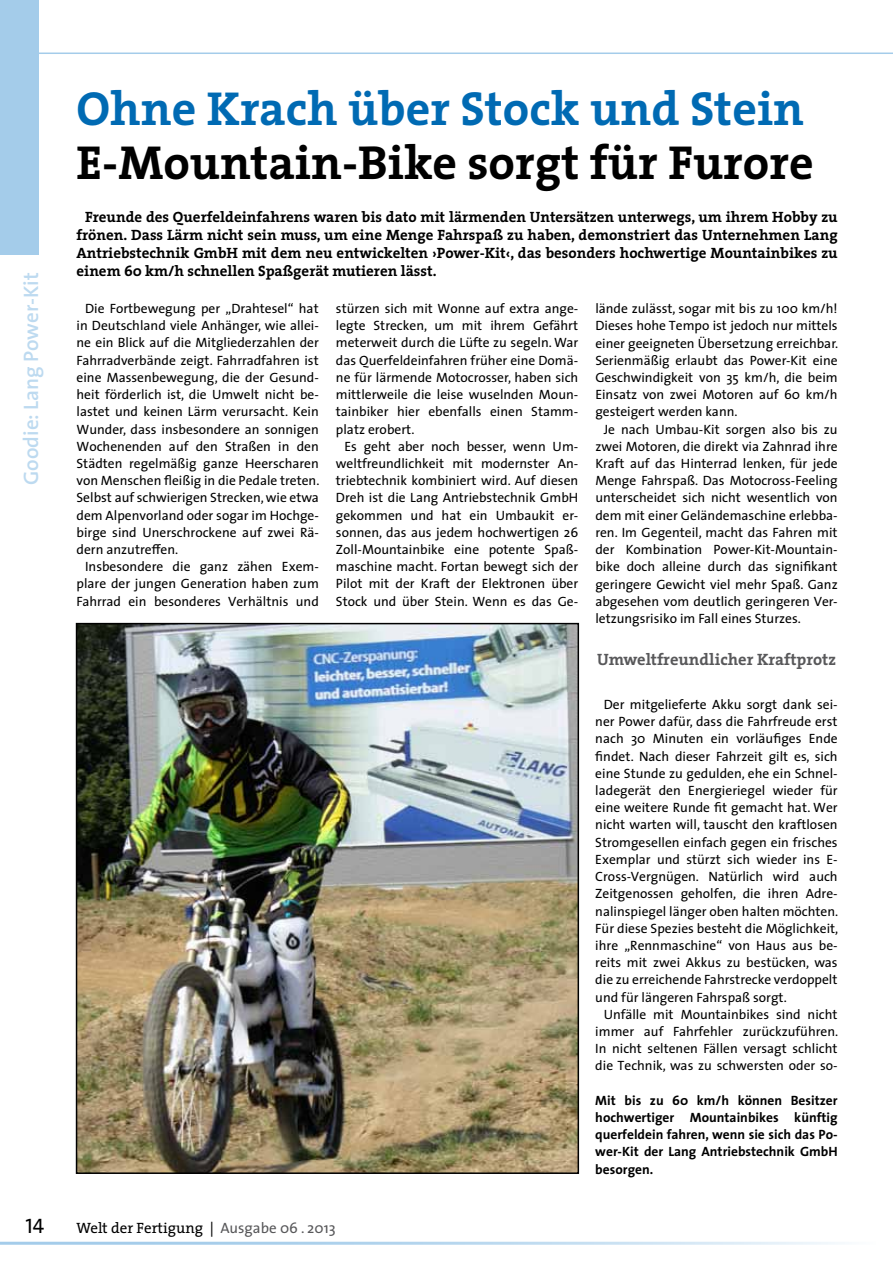
<style>
.page{position:relative;width:893px;height:1263px;background:#fff}
.page>*{position:absolute;margin:0;border:0;box-sizing:border-box;transform-origin:0 0}
.t1{font:700 48px/54px "The Serif";color:#000}
.t2{font:600 21px "The Sans";color:#bddaf0}
.t3{font:21px "The Sans Regular Caps";color:#000}
.t4{font:700 16.5px "The Serif";color:#58585a}
.t5{font:700 15px/18px "The Serif";color:#000;text-align:justify}
.t6{font:15px "The Serif";color:#000}
.t7{font:13.5px "The Sans";color:#000}
.t8{font:700 13.5px/17.2px "The Sans";color:#000;text-align:justify}
.s1{color:#006ab3}
.s2{font-family:"The Sans"}
.s3{font-family:"The Sans";color:#58585a}
</style>
<div class="page">
<div style="left:0;top:0;width:38px;height:255px;background:#a4ccea"></div>
<hr style="left:38px;top:53px;width:855px;height:1px;background:#a4ccea">
<hr style="left:0;top:1242px;width:876px;height:3px;background:#a4ccea">
<img style="left:79px;top:626px;width:497px;height:545px">
<div style="left:76px;top:623px;width:503px;height:551px;border:2px solid #000"></div>
<p class="t2" style="left:14px;top:485px;width:214px;rotate:-90deg">Goodie: Lang Power-Kit</p>
<p class="t1" style="left:77px;top:81px;width:739px"><span class="s1">Ohne Krach über Stock und Stein<br></span>E-Mountain-Bike sorgt für Furore</p>
<p class="t5" style="left:77px;top:207px;width:763px;text-indent:9px">Freunde des Querfeldeinfahrens waren bis dato mit lärmenden Untersätzen unterwegs, um ihrem Hobby zu frönen. Dass Lärm nicht sein muss, um eine Menge Fahrspaß zu haben, demonstriert das Unternehmen Lang Antriebstechnik GmbH mit dem neu entwickelten ›Power-Kit‹, das besonders hochwertige Mountainbikes zu einem 60 km/h schnellen Spaßgerät mutieren lässt.</p>
<p class="t7" style="left:85px;top:297px;width:235px">Die Fortbewegung per „Drahtesel“ hat</p>
<p class="t7" style="left:77px;top:314px;width:244px">in Deutschland viele Anhänger, wie allei-</p>
<p class="t7" style="left:77px;top:332px;width:244px">ne ein Blick auf die Mitgliederzahlen der</p>
<p class="t7" style="left:77px;top:349px;width:244px">Fahrradverbände zeigt. Fahrradfahren ist</p>
<p class="t7" style="left:77px;top:366px;width:244px">eine Massenbewegung, die der Gesund-</p>
<p class="t7" style="left:77px;top:383px;width:244px">heit förderlich ist, die Umwelt nicht be-</p>
<p class="t7" style="left:77px;top:400px;width:244px">lastet und keinen Lärm verursacht. Kein</p>
<p class="t7" style="left:77px;top:418px;width:244px">Wunder, dass insbesondere an sonnigen</p>
<p class="t7" style="left:77px;top:435px;width:244px">Wochenenden auf den Straßen in den</p>
<p class="t7" style="left:77px;top:452px;width:244px">Städten regelmäßig ganze Heerscharen</p>
<p class="t7" style="left:77px;top:469px;width:244px">von Menschen fleißig in die Pedale treten.</p>
<p class="t7" style="left:77px;top:487px;width:244px">Selbst auf schwierigen Strecken, wie etwa</p>
<p class="t7" style="left:77px;top:504px;width:244px">dem Alpenvorland oder sogar im Hochge-</p>
<p class="t7" style="left:77px;top:521px;width:244px">birge sind Unerschrockene auf zwei Rä-</p>
<p class="t7" style="left:77px;top:538px;width:103px">dern anzutreffen.</p>
<p class="t7" style="left:85px;top:555px;width:235px">Insbesondere die ganz zähen Exem-</p>
<p class="t7" style="left:77px;top:573px;width:244px">plare der jungen Generation haben zum</p>
<p class="t7" style="left:77px;top:590px;width:244px">Fahrrad ein besonderes Verhältnis und</p>
<p class="t7" style="left:336px;top:297px;width:244px">stürzen sich mit Wonne auf extra ange-</p>
<p class="t7" style="left:336px;top:314px;width:244px">legte Strecken, um mit ihrem Gefährt</p>
<p class="t7" style="left:336px;top:332px;width:244px">meterweit durch die Lüfte zu segeln. War</p>
<p class="t7" style="left:336px;top:349px;width:244px">das Querfeldeinfahren früher eine Domä-</p>
<p class="t7" style="left:336px;top:366px;width:244px">ne für lärmende Motocrosser, haben sich</p>
<p class="t7" style="left:336px;top:383px;width:244px">mittlerweile die leise wuselnden Moun-</p>
<p class="t7" style="left:336px;top:400px;width:244px">tainbiker hier ebenfalls einen Stamm-</p>
<p class="t7" style="left:336px;top:418px;width:80px">platz erobert.</p>
<p class="t7" style="left:344px;top:435px;width:235px">Es geht aber noch besser, wenn Um-</p>
<p class="t7" style="left:336px;top:452px;width:244px">weltfreundlichkeit mit modernster An-</p>
<p class="t7" style="left:336px;top:469px;width:244px">triebtechnik kombiniert wird. Auf diesen</p>
<p class="t7" style="left:336px;top:487px;width:244px">Dreh ist die Lang Antriebstechnik GmbH</p>
<p class="t7" style="left:336px;top:504px;width:244px">gekommen und hat ein Umbaukit er-</p>
<p class="t7" style="left:336px;top:521px;width:244px">sonnen, das aus jedem hochwertigen 26</p>
<p class="t7" style="left:336px;top:538px;width:244px">Zoll-Mountainbike eine potente Spaß-</p>
<p class="t7" style="left:336px;top:555px;width:244px">maschine macht. Fortan bewegt sich der</p>
<p class="t7" style="left:336px;top:573px;width:244px">Pilot mit der Kraft der Elektronen über</p>
<p class="t7" style="left:336px;top:590px;width:244px">Stock und über Stein. Wenn es das Ge-</p>
<p class="t7" style="left:595px;top:297px;width:244px">lände zulässt, sogar mit bis zu 100 km/h!</p>
<p class="t7" style="left:595px;top:314px;width:244px">Dieses hohe Tempo ist jedoch nur mittels</p>
<p class="t7" style="left:595px;top:332px;width:244px">einer geeigneten Übersetzung erreichbar.</p>
<p class="t7" style="left:595px;top:349px;width:244px">Serienmäßig erlaubt das Power-Kit eine</p>
<p class="t7" style="left:595px;top:366px;width:244px">Geschwindigkeit von 35 km/h, die beim</p>
<p class="t7" style="left:595px;top:383px;width:244px">Einsatz von zwei Motoren auf 60 km/h</p>
<p class="t7" style="left:595px;top:401px;width:144px">gesteigert werden kann.</p>
<p class="t7" style="left:604px;top:418px;width:235px">Je nach Umbau-Kit sorgen also bis zu</p>
<p class="t7" style="left:595px;top:435px;width:244px">zwei Motoren, die direkt via Zahnrad ihre</p>
<p class="t7" style="left:595px;top:452px;width:244px">Kraft auf das Hinterrad lenken, für jede</p>
<p class="t7" style="left:595px;top:469px;width:244px">Menge Fahrspaß. Das Motocross-Feeling</p>
<p class="t7" style="left:595px;top:487px;width:244px">unterscheidet sich nicht wesentlich von</p>
<p class="t7" style="left:595px;top:504px;width:244px">dem mit einer Geländemaschine erlebba-</p>
<p class="t7" style="left:595px;top:521px;width:244px">ren. Im Gegenteil, macht das Fahren mit</p>
<p class="t7" style="left:595px;top:538px;width:244px">der Kombination Power-Kit-Mountain-</p>
<p class="t7" style="left:595px;top:555px;width:244px">bike doch alleine durch das signifikant</p>
<p class="t7" style="left:595px;top:573px;width:244px">geringere Gewicht viel mehr Spaß. Ganz</p>
<p class="t7" style="left:595px;top:590px;width:244px">abgesehen vom deutlich geringeren Ver-</p>
<p class="t7" style="left:595px;top:607px;width:207px">letzungsrisiko im Fall eines Sturzes.</p>
<p class="t4" style="left:597px;top:645px;width:241px">Umweltfreundlicher Kraftprotz</p>
<p class="t7" style="left:604px;top:693px;width:235px">Der mitgelieferte Akku sorgt dank sei-</p>
<p class="t7" style="left:595px;top:710px;width:244px">ner Power dafür, dass die Fahrfreude erst</p>
<p class="t7" style="left:595px;top:727px;width:244px">nach 30 Minuten ein vorläufiges Ende</p>
<p class="t7" style="left:595px;top:745px;width:244px">findet. Nach dieser Fahrzeit gilt es, sich</p>
<p class="t7" style="left:595px;top:762px;width:244px">eine Stunde zu gedulden, ehe ein Schnel-</p>
<p class="t7" style="left:595px;top:779px;width:244px">ladegerät den Energieriegel wieder für</p>
<p class="t7" style="left:595px;top:796px;width:244px">eine weitere Runde fit gemacht hat. Wer</p>
<p class="t7" style="left:595px;top:814px;width:244px">nicht warten will, tauscht den kraftlosen</p>
<p class="t7" style="left:595px;top:831px;width:244px">Stromgesellen einfach gegen ein frisches</p>
<p class="t7" style="left:595px;top:848px;width:243px">Exemplar und stürzt sich wieder ins E-</p>
<p class="t7" style="left:595px;top:865px;width:244px">Cross-Vergnügen. Natürlich wird auch</p>
<p class="t7" style="left:595px;top:882px;width:244px">Zeitgenossen geholfen, die ihren Adre-</p>
<p class="t7" style="left:595px;top:900px;width:244px">nalinspiegel länger oben halten möchten.</p>
<p class="t7" style="left:595px;top:917px;width:245px">Für diese Spezies besteht die Möglichkeit,</p>
<p class="t7" style="left:595px;top:934px;width:244px">ihre „Rennmaschine“ von Haus aus be-</p>
<p class="t7" style="left:595px;top:951px;width:244px">reits mit zwei Akkus zu bestücken, was</p>
<p class="t7" style="left:595px;top:968px;width:244px">die zu erreichende Fahrstrecke verdoppelt</p>
<p class="t7" style="left:595px;top:986px;width:193px">und für längeren Fahrspaß sorgt.</p>
<p class="t7" style="left:604px;top:1003px;width:235px">Unfälle mit Mountainbikes sind nicht</p>
<p class="t7" style="left:595px;top:1020px;width:244px">immer auf Fahrfehler zurückzuführen.</p>
<p class="t7" style="left:595px;top:1037px;width:244px">In nicht seltenen Fällen versagt schlicht</p>
<p class="t7" style="left:595px;top:1055px;width:244px">die Technik, was zu schwersten oder so-</p>
<p class="t8" style="left:595px;top:1091px;width:244px">Mit bis zu 60 km/h können Besitzer hochwertiger Mountainbikes künftig querfeldein fahren, wenn sie sich das Po&shy;wer-Kit der Lang Antriebstechnik GmbH besorgen.</p>
<p class="t3" style="left:26px;top:1214px;width:20px">14</p>
<p class="t6" style="left:77px;top:1216px;width:261px">Welt der Fertigung <span class="s2">|</span> <span class="s3">Ausgabe 06 . 2013</span></p>
</div>
